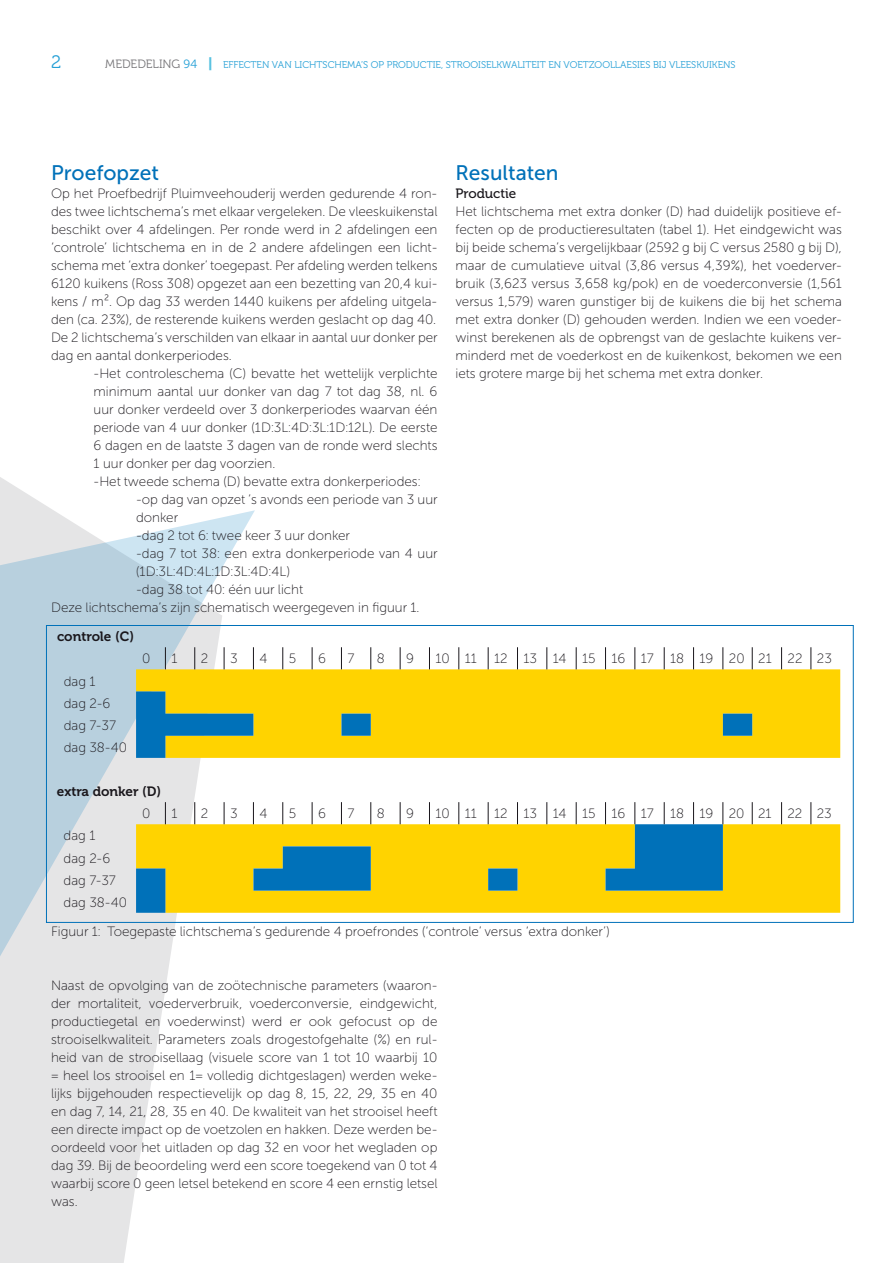
<style>
.page{position:relative;width:893px;height:1263px;background:#fff}
.page>*{position:absolute;margin:0;border:0;box-sizing:border-box;transform-origin:0 0}
.t1{font:21px "Museo Sans 500";color:#0071b9}
.t2{font:18px "Museo 300";color:#26a0d6}
.t3{font:13.5px/18px "Museo Sans Cyrl 100";color:#1a171c;text-align:justify}
.t4{font:13.5px "Museo 700";color:#1a171c}
.t5{font:13.5px "Museo 500";color:#1a171c}
.t6{font:9.75px "Museo 300";color:#26a0d6}
.s1{font-size:12px;color:#757477}
.s2{font-size:12px}
.s3{font-family:"Museo 900";font-size:13.5px;color:#55c1e0}
</style>
<div class="page">
<svg style="left:0;top:477px;width:165px;height:786px;fill:#e5e5e6"></svg>
<svg style="left:0;top:510px;width:255px;height:484px"></svg>
<svg style="left:136px;top:669px;width:704px;height:244px;fill:#ffd300"></svg>
<svg style="left:136px;top:691px;width:616px;height:222px;fill:#ffd300"></svg>
<svg style="left:165px;top:647px;width:1px;height:22px"></svg>
<svg style="left:194px;top:647px;width:1px;height:22px"></svg>
<svg style="left:224px;top:647px;width:1px;height:22px"></svg>
<svg style="left:253px;top:647px;width:1px;height:22px"></svg>
<svg style="left:282px;top:647px;width:1px;height:22px"></svg>
<svg style="left:312px;top:647px;width:1px;height:22px"></svg>
<svg style="left:341px;top:647px;width:1px;height:22px"></svg>
<svg style="left:370px;top:647px;width:1px;height:22px"></svg>
<svg style="left:400px;top:647px;width:1px;height:22px"></svg>
<svg style="left:429px;top:647px;width:1px;height:22px"></svg>
<svg style="left:458px;top:647px;width:1px;height:22px"></svg>
<svg style="left:488px;top:647px;width:1px;height:22px"></svg>
<svg style="left:517px;top:647px;width:1px;height:22px"></svg>
<svg style="left:546px;top:647px;width:1px;height:22px"></svg>
<svg style="left:576px;top:647px;width:1px;height:22px"></svg>
<svg style="left:605px;top:647px;width:1px;height:22px"></svg>
<svg style="left:634px;top:647px;width:1px;height:22px"></svg>
<svg style="left:664px;top:647px;width:1px;height:22px"></svg>
<svg style="left:693px;top:647px;width:1px;height:22px"></svg>
<svg style="left:722px;top:647px;width:1px;height:22px"></svg>
<svg style="left:752px;top:647px;width:1px;height:22px"></svg>
<svg style="left:781px;top:647px;width:1px;height:22px"></svg>
<svg style="left:810px;top:647px;width:1px;height:22px"></svg>
<svg style="left:165px;top:802px;width:1px;height:22px"></svg>
<svg style="left:194px;top:802px;width:1px;height:22px"></svg>
<svg style="left:224px;top:802px;width:1px;height:22px"></svg>
<svg style="left:253px;top:802px;width:1px;height:22px"></svg>
<svg style="left:282px;top:802px;width:1px;height:22px"></svg>
<svg style="left:312px;top:802px;width:1px;height:22px"></svg>
<svg style="left:341px;top:802px;width:1px;height:22px"></svg>
<svg style="left:370px;top:802px;width:1px;height:22px"></svg>
<svg style="left:400px;top:802px;width:1px;height:22px"></svg>
<svg style="left:429px;top:802px;width:1px;height:22px"></svg>
<svg style="left:458px;top:802px;width:1px;height:22px"></svg>
<svg style="left:488px;top:802px;width:1px;height:22px"></svg>
<svg style="left:517px;top:802px;width:1px;height:22px"></svg>
<svg style="left:546px;top:802px;width:1px;height:22px"></svg>
<svg style="left:576px;top:802px;width:1px;height:22px"></svg>
<svg style="left:605px;top:802px;width:1px;height:22px"></svg>
<svg style="left:634px;top:802px;width:1px;height:22px"></svg>
<svg style="left:664px;top:802px;width:1px;height:22px"></svg>
<svg style="left:693px;top:802px;width:1px;height:22px"></svg>
<svg style="left:722px;top:802px;width:1px;height:22px"></svg>
<svg style="left:752px;top:802px;width:1px;height:22px"></svg>
<svg style="left:781px;top:802px;width:1px;height:22px"></svg>
<svg style="left:810px;top:802px;width:1px;height:22px"></svg>
<h2 class="t2" style="left:51px;top:52px;width:12px">2</h2>
<p class="t6" style="left:105px;top:59px;width:632px"><span class="s1">MEDEDELING</span> <span class="s2">94</span> <span class="s3">|</span> EFFECTEN VAN LICHTSCHEMA’S OP PRODUCTIE, STROOISELKWALITEIT EN VOETZOOLLAESIES BIJ VLEESKUIKENS</p>
<h1 class="t1" style="left:51px;top:161px;width:110px">Proefopzet</h1>
<p class="t3" style="left:51px;top:185px;width:388px">Op het Proefbedrijf Pluimveehouderij werden gedurende 4 ron&shy;des twee lichtschema’s met elkaar vergeleken. De vleeskuikenstal beschikt over 4 afdelingen. Per ronde werd in 2 afdelingen een ‘controle’ lichtschema en in de 2 andere afdelingen een licht&shy;schema met ‘extra donker’ toegepast. Per afdeling werden telkens 6120 kuikens (Ross 308) opgezet aan een bezetting van 20,4 kui&shy;kens / m². Op dag 33 werden 1440 kuikens per afdeling uitgela&shy;den (ca. 23%), de resterende kuikens werden geslacht op dag 40.<br>De 2 lichtschema’s verschilden van elkaar in aantal uur donker per dag en aantal donkerperiodes.</p>
<p class="t3" style="left:94px;top:364px;width:345px;text-align:left">-Het controleschema (C) bevatte het wettelijk verplichte minimum aantal uur donker van dag 7 tot dag 38, nl. 6 uur donker verdeeld over 3 donkerperiodes waarvan één periode van 4 uur donker (1D:3L:4D:3L:1D:12L). De eerste 6 dagen en de laatste 3 dagen van de ronde werd slechts 1 uur donker per dag voorzien.<br>-Het tweede schema (D) bevatte extra donkerperiodes:</p>
<p class="t3" style="left:136px;top:490px;width:303px">-op dag van opzet ’s avonds een periode van 3 uur</p>
<p class="t3" style="left:136px;top:508px;width:44px">donker</p>
<p class="t3" style="left:136px;top:526px;width:216px">-dag 2 tot 6: twee keer 3 uur donker</p>
<p class="t3" style="left:136px;top:544px;width:303px">-dag 7 tot 38: een extra donkerperiode van 4 uur</p>
<p class="t3" style="left:136px;top:562px;width:155px">(1D:3L:4D:4L:1D:3L:4D:4L)</p>
<p class="t3" style="left:136px;top:580px;width:169px">-dag 38 tot 40: één uur licht</p>
<p class="t3" style="left:51px;top:598px;width:370px">Deze lichtschema’s zijn schematisch weergegeven in figuur 1.</p>
<p class="t4" style="left:57px;top:629px;width:79px">controle (C)</p>
<h1 class="t1" style="left:455px;top:161px;width:105px">Resultaten</h1>
<p class="t5" style="left:455px;top:186px;width:62px">Productie</p>
<p class="t3" style="left:455px;top:203px;width:388px">Het lichtschema met extra donker (D) had duidelijk positieve ef&shy;fecten op de productieresultaten (tabel 1). Het eindgewicht was bij beide schema’s vergelijkbaar (2592 g bij C versus 2580 g bij D), maar de cumulatieve uitval (3,86 versus 4,39%), het voederver&shy;bruik (3,623 versus 3,658 kg/pok) en de voederconversie (1,561 versus 1,579) waren gunstiger bij de kuikens die bij het schema met extra donker (D) gehouden werden. Indien we een voeder&shy;winst berekenen als de opbrengst van de geslachte kuikens ver&shy;minderd met de voederkost en de kuikenkost, bekomen we een iets grotere marge bij het schema met extra donker.</p>
<p class="t3" style="left:142px;top:650px;width:10px">0</p>
<p class="t3" style="left:171px;top:650px;width:8px">1</p>
<p class="t3" style="left:201px;top:650px;width:9px">2</p>
<p class="t3" style="left:230px;top:650px;width:9px">3</p>
<p class="t3" style="left:259px;top:650px;width:10px">4</p>
<p class="t3" style="left:289px;top:650px;width:9px">5</p>
<p class="t3" style="left:318px;top:650px;width:9px">6</p>
<p class="t3" style="left:347px;top:650px;width:8px">7</p>
<p class="t3" style="left:377px;top:650px;width:9px">8</p>
<p class="t3" style="left:406px;top:650px;width:9px">9</p>
<p class="t3" style="left:435px;top:650px;width:43px">10 11</p>
<p class="t3" style="left:494px;top:650px;width:339px">12 13 14 15 16 17 18 19 20 21 22 23</p>
<p class="t3" style="left:64px;top:670px;width:65px;line-height:22.2px;text-align:left">dag 1<br>dag 2-6 dag 7-37 dag 38-40</p>
<p class="t4" style="left:57px;top:784px;width:106px">extra donker (D)</p>
<p class="t3" style="left:142px;top:805px;width:10px">0</p>
<p class="t3" style="left:171px;top:805px;width:8px">1</p>
<p class="t3" style="left:201px;top:805px;width:9px">2</p>
<p class="t3" style="left:230px;top:805px;width:9px">3</p>
<p class="t3" style="left:259px;top:805px;width:10px">4</p>
<p class="t3" style="left:289px;top:805px;width:9px">5</p>
<p class="t3" style="left:318px;top:805px;width:9px">6</p>
<p class="t3" style="left:347px;top:805px;width:8px">7</p>
<p class="t3" style="left:377px;top:805px;width:9px">8</p>
<p class="t3" style="left:406px;top:805px;width:9px">9</p>
<p class="t3" style="left:435px;top:805px;width:43px">10 11</p>
<p class="t3" style="left:494px;top:805px;width:339px">12 13 14 15 16 17 18 19 20 21 22 23</p>
<p class="t3" style="left:64px;top:825px;width:65px;line-height:22.2px;text-align:left">dag 1<br>dag 2-6 dag 7-37 dag 38-40</p>
<p class="t3" style="left:51px;top:923px;width:560px">Figuur 1: Toegepaste lichtschema’s gedurende 4 proefrondes (‘controle’ versus ‘extra donker’)</p>
<p class="t3" style="left:51px;top:976px;width:388px">Naast de opvolging van de zoötechnische parameters (waaron&shy;der mortaliteit, voederverbruik, voederconversie, eindgewicht, productiegetal en voederwinst) werd er ook gefocust op de strooiselkwaliteit. Parameters zoals drogestofgehalte (%) en rul&shy;heid van de strooisellaag (visuele score van 1 tot 10 waarbij 10 = heel los strooisel en 1= volledig dichtgeslagen) werden weke&shy;lijks bijgehouden respectievelijk op dag 8, 15, 22, 29, 35 en 40 en dag 7, 14, 21, 28, 35 en 40. De kwaliteit van het strooisel heeft een directe impact op de voetzolen en hakken. Deze werden be&shy;oordeeld voor het uitladen op dag 32 en voor het wegladen op dag 39. Bij de beoordeling werd een score toegekend van 0 tot 4 waarbij score 0 geen letsel betekend en score 4 een ernstig letsel was.</p>
</div>
